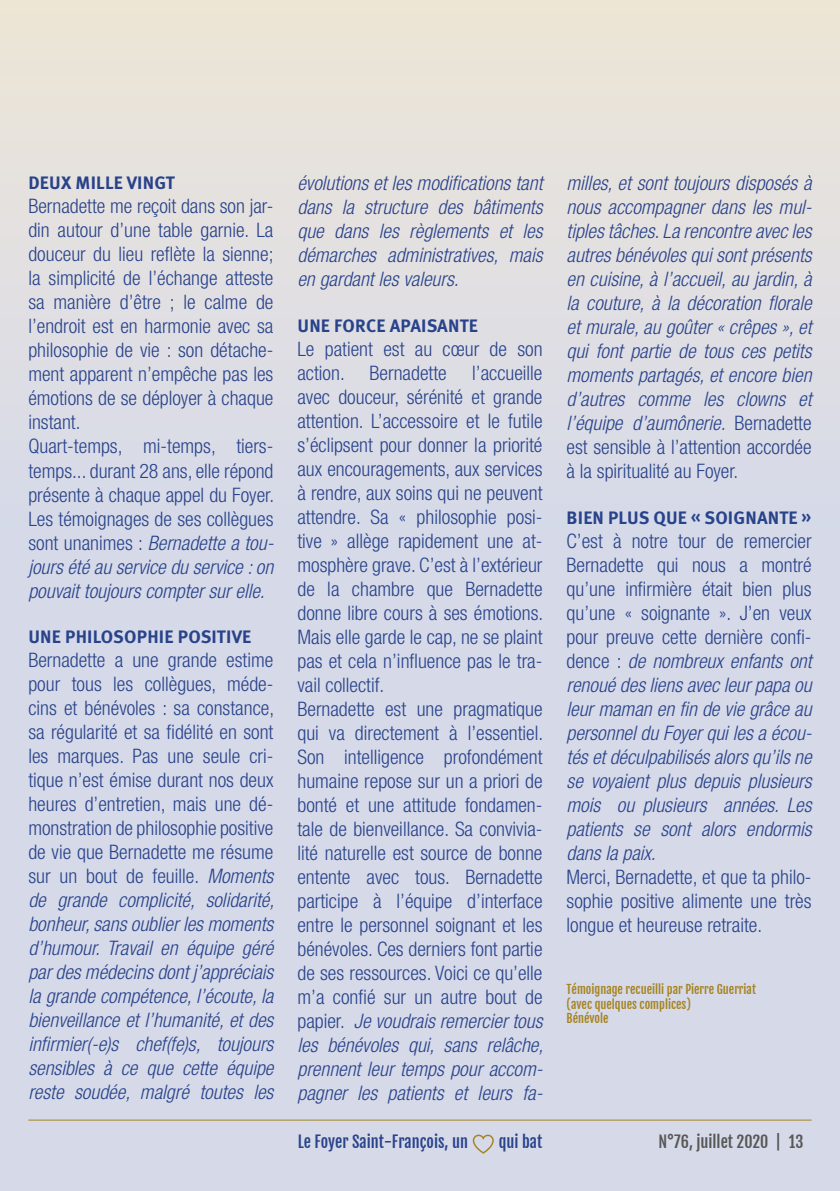
<style>
.page{position:relative;width:840px;height:1191px;background:#fff}
.page>*{position:absolute;margin:0;border:0;box-sizing:border-box;transform-origin:0 0}
.t1{font:300 condensed 20px/24px "Helvetica Neue LT Std";color:#29438b}
.t2{font:italic 300 condensed 20px/24px "Helvetica Neue LT Std";color:#29438b;text-align:justify}
.t3{font:700 18px "Meta Hebrew";letter-spacing:.01em;color:#29438b}
.t4{font:16px "Fjalla One";color:#29438b}
.t5{font:16px "Fjalla One";color:#575756}
.t6{font:12px/14.4px "Fjalla One";color:#a6831e}
.s1{font-style:italic}
.s2{font-style:normal}
</style>
<div class="page">
<div style="left:0;top:0;width:839px;height:1191px;background:linear-gradient(to bottom,#e6e2dd,#cfd5ec)"></div>
<svg style="left:472px;top:1134px;width:21px;height:19px"></svg>
<hr style="left:28px;top:1119px;width:783px;height:1px;background:#a6831e">
<p class="t3" style="left:28px;top:172px;width:148px">DEUX MILLE VINGT</p>
<p class="t1" style="left:28px;top:194px;width:247px">Bernadette me reçoit dans son jar&shy;din autour d’une table garnie. La douceur du lieu reflète la sienne; la simplicité de l’échange atteste sa manière d’être ; le calme de l’endroit est en harmonie avec sa philosophie de vie : son détache&shy;ment apparent n’empêche pas les émotions de se déployer à chaque instant.<br>Quart-temps, mi-temps, tiers&shy;temps... durant 28 ans, elle répond présente à chaque appel du Foyer.<br>Les témoignages de ses collègues sont unanimes : <span class="s1">Bernadette a tou&shy;jours été au service du service : on pouvait toujours compter sur elle.</span></p>
<p class="t3" style="left:28px;top:625px;width:224px">UNE PHILOSOPHIE POSITIVE</p>
<p class="t2" style="left:28px;top:648px;width:247px"><span class="s2">Bernadette a une grande estime pour tous les collègues, méde&shy;cins et bénévoles : sa constance, sa régularité et sa fidélité en sont les marques. Pas une seule cri&shy;tique n’est émise durant nos deux heures d’entretien, mais une dé&shy;monstration de philosophie positive de vie que Bernadette me résume sur un bout de feuille.</span> Moments de grande complicité, solidarité, bonheur, sans oublier les moments d’humour. Travail en équipe géré par des médecins dont j’appréciais la grande compétence, l’écoute, la bienveillance et l’humanité, et des infirmier(-e)s chef(fe)s, toujours sensibles à ce que cette équipe reste soudée, malgré toutes les</p>
<p class="t2" style="left:297px;top:171px;width:246px">évolutions et les modifications tant dans la structure des bâtiments que dans les règlements et les démarches administratives, mais en gardant les valeurs.</p>
<p class="t3" style="left:297px;top:314px;width:182px">UNE FORCE APAISANTE</p>
<p class="t1" style="left:297px;top:336px;width:246px">Le patient est au cœur de son action. Bernadette</p>
<p class="t1" style="left:297px;top:360px;width:247px;text-indent:175px">l’accueille avec douceur, sérénité et grande attention. L’accessoire et le futile s’éclipsent pour donner la priorité aux encouragements, aux services à rendre, aux soins qui ne peuvent attendre. Sa « philosophie posi&shy;tive » allège rapidement une at&shy;mosphère grave. C’est à l’extérieur de la chambre que Bernadette donne libre cours à ses émotions.<br>Mais elle garde le cap, ne se plaint pas et cela n’influence pas le tra&shy;vail collectif.<br>Bernadette est une pragmatique qui va directement à l’essentiel.<br>Son intelligence profondément humaine repose sur un a priori de bonté et une attitude fondamen&shy;tale de bienveillance. Sa convivia&shy;lité naturelle est source de bonne entente avec tous. Bernadette participe à l’équipe d’interface entre le personnel soignant et les bénévoles. Ces derniers font partie de ses ressources. Voici ce qu’elle m’a confié sur un autre bout de papier. <span class="s1">Je voudrais remercier tous les bénévoles qui, sans relâche, prennent leur temps pour accom&shy;pagner les patients et leurs fa-</span></p>
<p class="t2" style="left:566px;top:171px;width:246px">milles, et sont toujours disposés à nous accompagner dans les mul&shy;tiples tâches. La rencontre avec les autres bénévoles qui sont présents en cuisine, à l’accueil, au jardin, à la couture, à la décoration florale et murale, au goûter « crêpes », et qui font partie de tous ces petits moments partagés, et encore bien d’autres comme les clowns et l’équipe d’aumônerie. <span class="s2">Bernadette est sensible à l’attention accordée à la spiritualité au Foyer.</span></p>
<p class="t3" style="left:566px;top:506px;width:246px">BIEN PLUS QUE « SOIGNANTE »</p>
<p class="t2" style="left:566px;top:529px;width:246px"><span class="s2">C’est à notre tour de remercier Bernadette qui nous a montré qu’une infirmière était bien plus qu’une « soignante ». J’en veux pour preuve cette dernière confi&shy;dence :</span> de nombreux enfants ont renoué des liens avec leur papa ou leur maman en fin de vie grâce au personnel du Foyer qui les a écou&shy;tés et déculpabilisés alors qu’ils ne se voyaient plus depuis plusieurs mois ou plusieurs années. Les patients se sont alors endormis dans la paix.</p>
<p class="t1" style="left:566px;top:864px;width:246px;text-align:justify">Merci, Bernadette, et que ta philo&shy;sophie positive alimente une très longue et heureuse retraite.</p>
<p class="t6" style="left:566px;top:982px;width:191px">Témoignage recueilli par Pierre Guerriat (avec quelques complices)<br>Bénévole</p>
<p class="t4" style="left:297px;top:1132px;width:172px">Le Foyer Saint-François, un</p>
<p class="t4" style="left:498px;top:1132px;width:45px">qui bat</p>
<p class="t5" style="left:658px;top:1132px;width:146px">N°76, juillet 2020 | 13</p>
</div>
